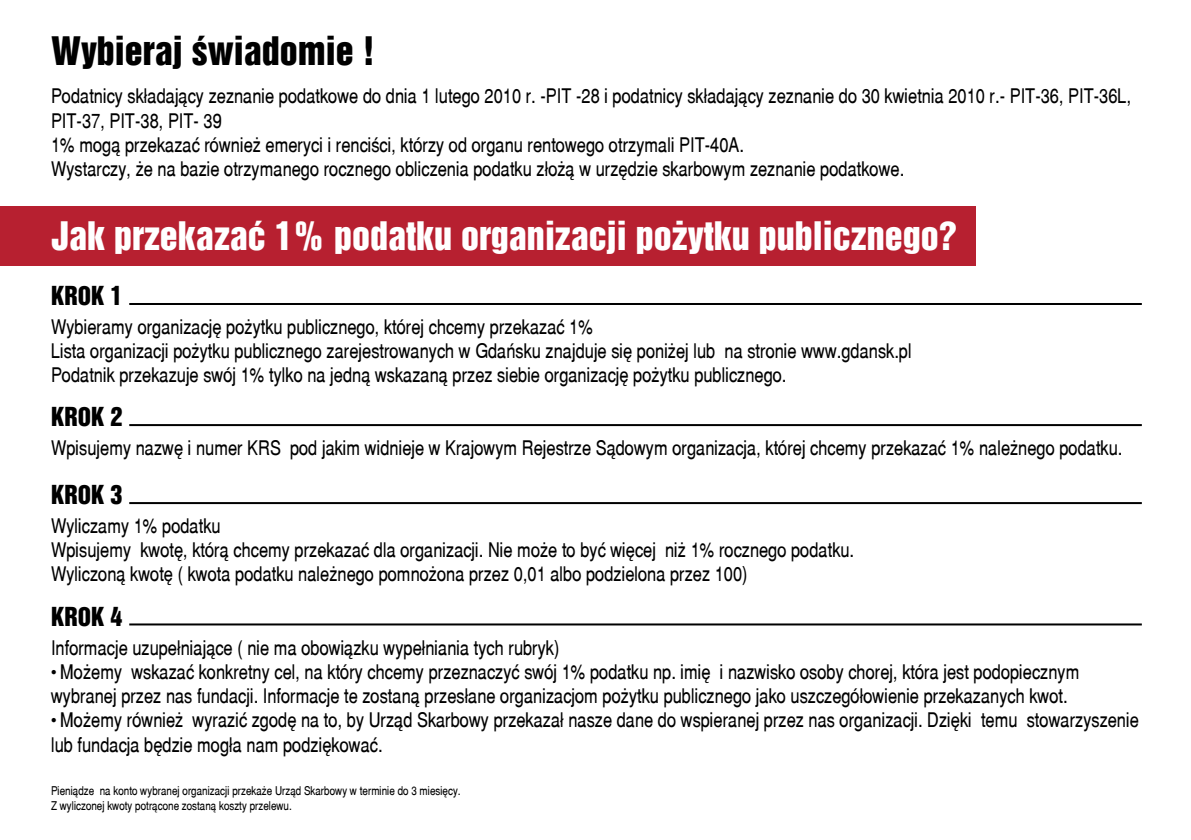
<style>
.page{position:relative;width:1191px;height:840px;background:#fff}
.page>*{position:absolute;margin:0;border:0;box-sizing:border-box;transform-origin:0 0}
.t1{font:36px "Switzerland Inserat";color:#fff}
.t2{font:36px "Switzerland Inserat";color:#000}
.t3{font:24px "Switzerland Inserat";color:#000}
.t4{font:20px/24px "Switzerland Narrow";color:#000}
.t5{font:12px/14.4px "Switzerland Narrow";color:#000}
</style>
<div class="page">
<div style="left:0;top:206px;width:975px;height:59px;background:#b72030"></div>
<hr style="left:129px;top:623px;width:1012px;height:2px;background:#000">
<hr style="left:129px;top:502px;width:1012px;height:2px;background:#000">
<hr style="left:129px;top:424px;width:1012px;height:2px;background:#000">
<hr style="left:129px;top:303px;width:1012px;height:2px;background:#000">
<h1 class="t2" style="left:51px;top:28px;width:325px">Wybieraj świadomie !</h1>
<p class="t4" style="left:51px;top:84px;width:1081px">Podatnicy składający zeznanie podatkowe do dnia 1 lutego 2010 r. -PIT -28 i podatnicy składający zeznanie do 30 kwietnia 2010 r.- PIT-36, PIT-36L, PIT-37, PIT-38, PIT- 39<br>1% mogą przekazać również emeryci i renciści, którzy od organu rentowego otrzymali PIT-40A.<br>Wystarczy, że na bazie otrzymanego rocznego obliczenia podatku złożą w urzędzie skarbowym zeznanie podatkowe.</p>
<h1 class="t1" style="left:51px;top:213px;width:907px">Jak przekazać 1% podatku organizacji pożytku publicznego?</h1>
<p class="t3" style="left:51px;top:280px;width:73px">KROK 1</p>
<p class="t4" style="left:51px;top:315px;width:862px">Wybieramy organizację pożytku publicznego, której chcemy przekazać 1%<br>Lista organizacji pożytku publicznego zarejestrowanych w Gdańsku znajduje się poniżej lub na stronie www.gdansk.pl<br>Podatnik przekazuje swój 1% tylko na jedną wskazaną przez siebie organizację pożytku publicznego.</p>
<p class="t3" style="left:51px;top:401px;width:73px">KROK 2</p>
<p class="t4" style="left:51px;top:435px;width:1073px">Wpisujemy nazwę i numer KRS pod jakim widnieje w Krajowym Rejestrze Sądowym organizacja, której chcemy przekazać 1% należnego podatku.</p>
<p class="t3" style="left:51px;top:479px;width:73px">KROK 3</p>
<p class="t4" style="left:51px;top:513px;width:804px">Wyliczamy 1% podatku<br>Wpisujemy kwotę, którą chcemy przekazać dla organizacji. Nie może to być więcej niż 1% rocznego podatku.<br>Wyliczoną kwotę ( kwota podatku należnego pomnożona przez 0,01 albo podzielona przez 100)</p>
<p class="t3" style="left:51px;top:601px;width:73px">KROK 4</p>
<p class="t4" style="left:51px;top:636px;width:510px">Informacje uzupełniające ( nie ma obowiązku wypełniania tych rubryk)</p>
<p class="t4" style="left:51px;top:660px;width:1030px">• Możemy wskazać konkretny cel, na który chcemy przeznaczyć swój 1% podatku np. imię i nazwisko osoby chorej, która jest podopiecznym wybranej przez nas fundacji. Informacje te zostaną przesłane organizacjom pożytku publicznego jako uszczegółowienie przekazanych kwot.</p>
<p class="t4" style="left:51px;top:708px;width:1089px">• Możemy również wyrazić zgodę na to, by Urząd Skarbowy przekazał nasze dane do wspieranej przez nas organizacji. Dzięki temu stowarzyszenie lub fundacja będzie mogła nam podziękować.</p>
<p class="t5" style="left:51px;top:783px;width:411px">Pieniądze na konto wybranej organizacji przekaże Urząd Skarbowy w terminie do 3 miesięcy.<br>Z wyliczonej kwoty potrącone zostaną koszty przelewu.</p>
</div>
